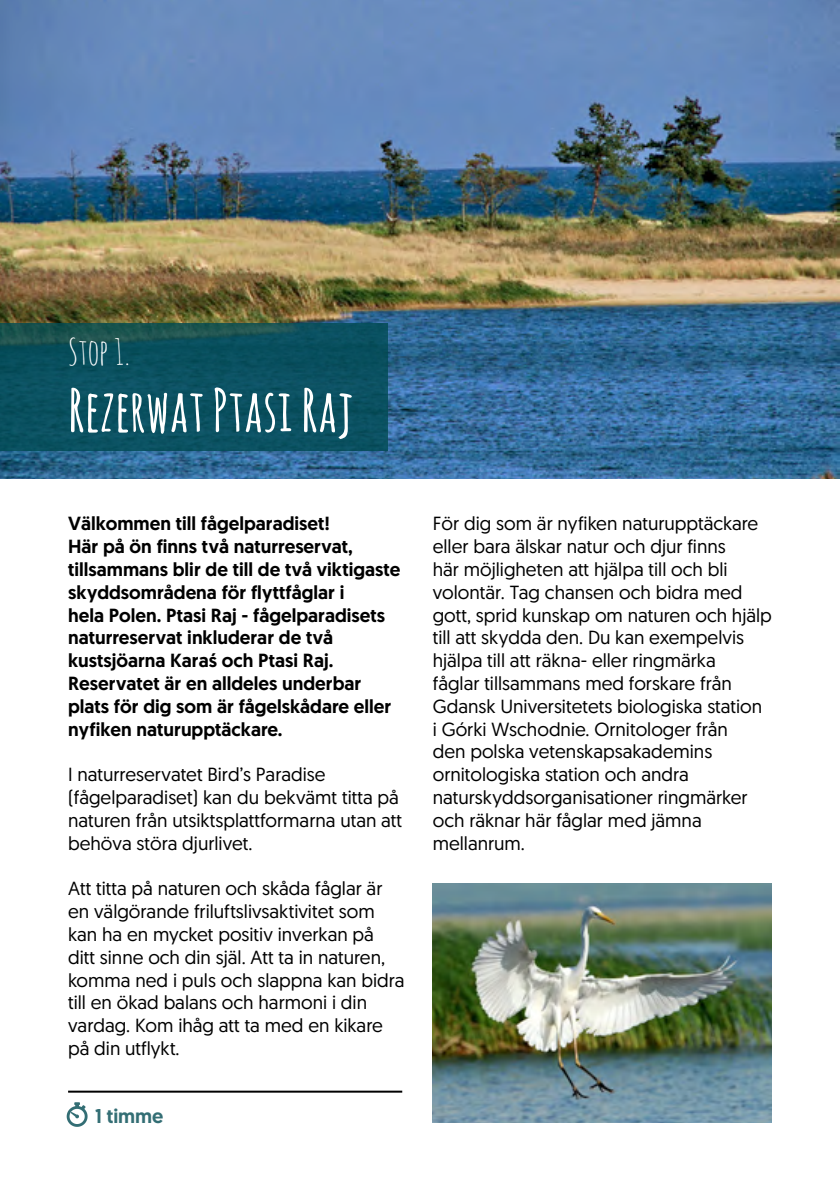
<style>
.page{position:relative;width:840px;height:1191px;background:#fff}
.page>*{position:absolute;margin:0;border:0;box-sizing:border-box;transform-origin:0 0}
.t1{font:700 58px "Amatic SC";color:#fff}
.t2{font:36px "Amatic SC";color:#fff}
.t3{font:500 20px "Geomanist";letter-spacing:-.005em;color:#004a52}
.t4{font:19px/22.8px "Geomanist";color:#000}
.t5{font:500 19px/22.8px "Geomanist";color:#000}
</style>
<div class="page">
<img style="left:0;top:0;width:839px;height:478px">
<svg style="left:0;top:323px;width:387px;height:128px;background:#0b505e"></svg>
<hr style="left:68px;top:1090px;width:334px;height:2px;background:#000">
<svg style="left:67px;top:1102px;width:20px;height:24px"></svg>
<img style="left:432px;top:883px;width:339px;height:240px">
<h2 class="t2" style="left:68px;top:328px;width:64px">Stop 1.</h2>
<h1 class="t1" style="left:68px;top:369px;width:286px">Rezerwat Ptasi Raj</h1>
<p class="t5" style="left:68px;top:512px;width:333px">Välkommen till fågelparadiset!<br>Här på ön finns två naturreservat, tillsammans blir de till de två viktigaste skyddsområdena för flyttfåglar i<br>hela Polen. Ptasi Raj - fågelparadisets naturreservat inkluderar de två kustsjöarna Karaś och Ptasi Raj.<br>Reservatet är en alldeles underbar plats för dig som är fågelskådare eller nyfiken naturupptäckare.</p>
<p class="t4" style="left:68px;top:762px;width:335px">I naturreservatet Bird’s Paradise (fågelparadiset) kan du bekvämt titta på naturen från utsiktsplattformarna utan att behöva störa djurlivet.</p>
<p class="t4" style="left:68px;top:876px;width:338px">Att titta på naturen och skåda fåglar är en välgörande friluftslivsaktivitet som kan ha en mycket positiv inverkan på ditt sinne och din själ. Att ta in naturen, komma ned i puls och slappna kan bidra till en ökad balans och harmoni i din vardag. Kom ihåg att ta med en kikare på din utflykt.</p>
<p class="t3" style="left:95px;top:1102px;width:70px">1 timme</p>
<p class="t4" style="left:432px;top:512px;width:340px">För dig som är nyfiken naturupptäckare eller bara älskar natur och djur finns<br>här möjligheten att hjälpa till och bli volontär. Tag chansen och bidra med gott, sprid kunskap om naturen och hjälp till att skydda den. Du kan exempelvis hjälpa till att räkna- eller ringmärka<br>fåglar tillsammans med forskare från Gdansk Universitetets biologiska station<br>i Górki Wschodnie. Ornitologer från<br>den polska vetenskapsakademins ornitologiska station och andra naturskyddsorganisationer ringmärker och räknar här fåglar med jämna mellanrum.</p>
</div>
